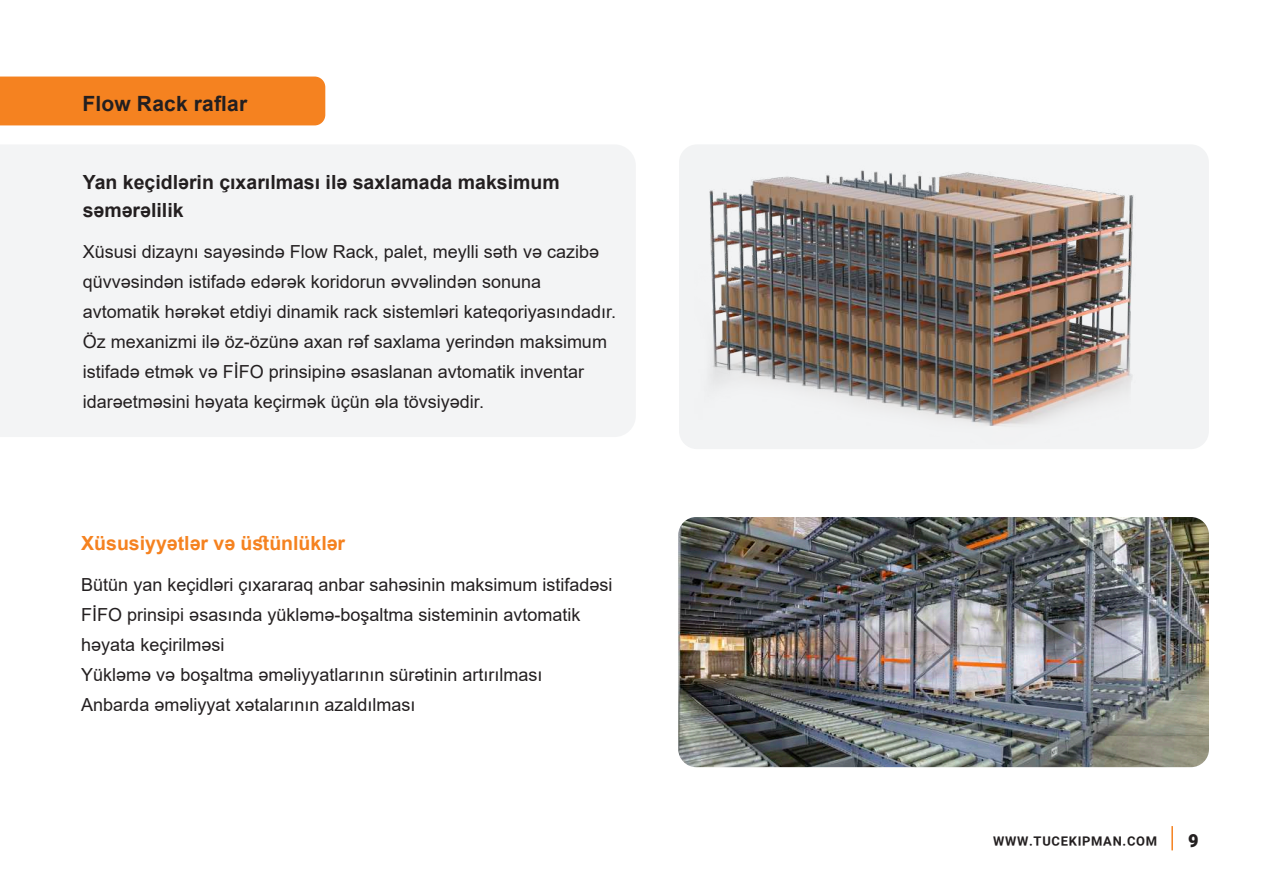
<style>
.page{position:relative;width:1263px;height:893px;background:#fff}
.page>*{position:absolute;margin:0;border:0;box-sizing:border-box;transform-origin:0 0}
.t1{font:700 21px "Arial";letter-spacing:.01em;color:#231f20}
.t2{font:700 19.5px/28.5px "Arial";color:#231f20}
.t3{font:700 19.5px "Arial";color:#f58220}
.t4{font:18px/30px "Arial";color:#231f20}
.t5{font:900 18px "Heebo";color:#231f20}
.t6{font:700 12px "IRAN Sans";letter-spacing:.06em;color:#231f20}
</style>
<div class="page">
<div style="left:0;top:77px;width:325px;height:48px;background:#f58220"></div>
<hr style="left:1171px;top:826px;width:2px;height:24px;background:#f58220">
<div style="left:679px;top:144px;width:530px;height:305px;background:#f2f3f4;border-radius:18px"></div>
<img style="left:678px;top:517px;width:531px;height:250px">
<img style="left:709px;top:170px;width:425px;height:256px">
<div style="left:0;top:145px;width:635px;height:292px;background:#f3f4f5"></div>
<p class="t1" style="left:82px;top:89px;width:166px">Flow Rack raflar</p>
<p class="t2" style="left:83px;top:168px;width:478px">Yan keçidlərin çıxarılması ilə saxlamada maksimum səmərəlilik</p>
<p class="t4" style="left:83px;top:237px;width:535px">Xüsusi dizaynı sayəsində Flow Rack, palet, meylli səth və cazibə qüvvəsindən istifadə edərək koridorun əvvəlindən sonuna avtomatik hərəkət etdiyi dinamik rack sistemləri kateqoriyasındadır.<br>Öz mexanizmi ilə öz-özünə axan rəf saxlama yerindən maksimum istifadə etmək və FİFO prinsipinə əsaslanan avtomatik inventar idarəetməsini həyata keçirmək üçün əla tövsiyədir.</p>
<p class="t3" style="left:81px;top:530px;width:265px">Xüsusiyyətlər və üstünlüklər</p>
<p class="t4" style="left:81px;top:570px;width:533px">Bütün yan keçidləri çıxararaq anbar sahəsinin maksimum istifadəsi FİFO prinsipi əsasında yükləmə-boşaltma sisteminin avtomatik həyata keçirilməsi<br>Yükləmə və boşaltma əməliyyatlarının sürətinin artırılması Anbarda əməliyyat xətalarının azaldılması</p>
<p class="t6" style="left:993px;top:833px;width:166px">WWW.TUCEKIPMAN.COM</p>
<p class="t5" style="left:1188px;top:828px;width:12px">9</p>
</div>
